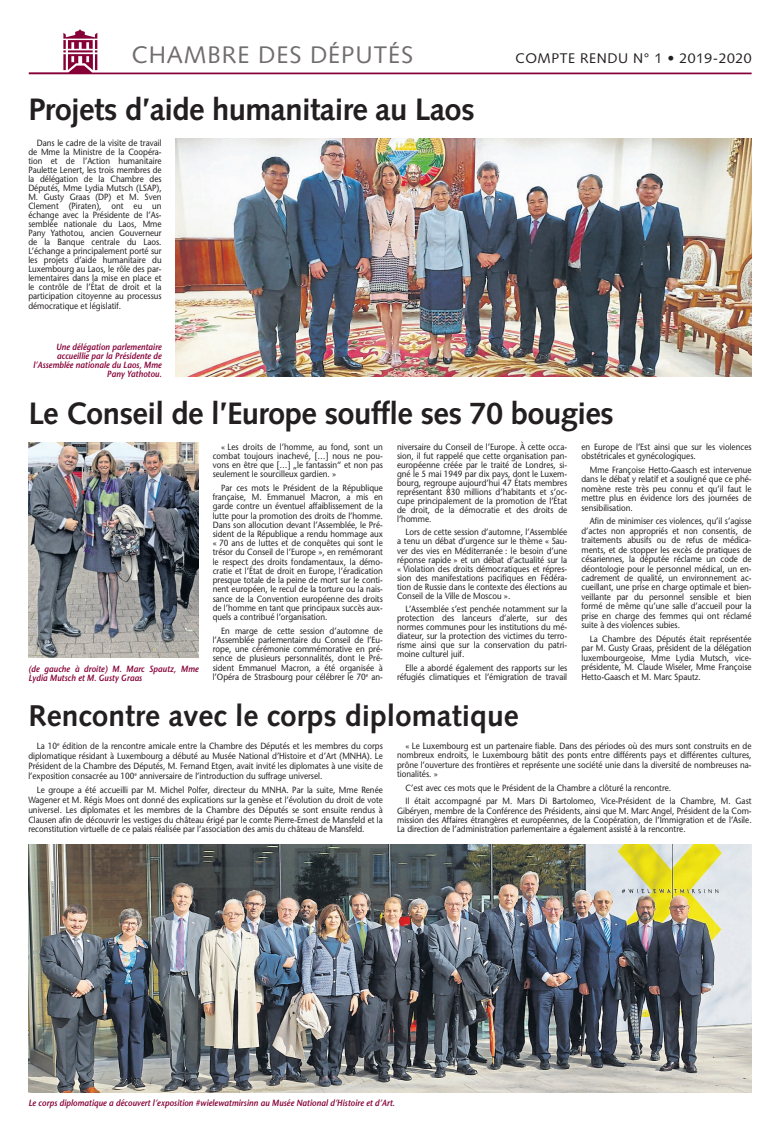
<style>
.page{position:relative;width:780px;height:1134px;background:#fff}
.page>*{position:absolute;margin:0;border:0;box-sizing:border-box;transform-origin:0 0}
.t1{font:700 31px "Syntax";letter-spacing:-.02em;color:#231f20}
.t2{font:700 30px "Syntax";color:#231f20}
.t3{font:24px "Syntax";letter-spacing:.04em;color:#706c6f}
.t4{font:14px "Syntax";letter-spacing:.04em;color:#231f20}
.t5{font:9px/9.1px "Stone Sans";color:#231f20;text-align:justify;scale:.9 1}
.t6{font:italic 600 9px/9px "Stone Sans";color:#860037;text-align:right;scale:.9 1}
</style>
<div class="page">
<svg style="left:29px;top:29px;width:722px;height:45px"></svg>
<img style="left:176px;top:138px;width:575px;height:238px">
<img style="left:28px;top:442px;width:170px;height:215px">
<img style="left:28px;top:844px;width:723px;height:248px">
<h3 class="t3" style="left:132px;top:41px;width:283px">CHAMBRE DES DÉPUTÉS</h3>
<h3 class="t4" style="left:515px;top:50px;width:238px">COMPTE RENDU N° 1 • 2019-2020</h3>
<h1 class="t1" style="left:28px;top:91px;width:448px">Projets d’aide humanitaire au Laos</h1>
<p class="t5" style="left:28px;top:138px;width:150px;text-indent:9px">Dans le cadre de la visite de travail de Mme la Ministre de la Coopéra&shy;tion et de l’Action humanitaire Paulette Lenert, les trois membres de la délégation de la Chambre des Députés, Mme Lydia Mutsch (LSAP), M. Gusty Graas (DP) et M. Sven Clement (Piraten), ont eu un échange avec la Présidente de l’As&shy;semblée nationale du Laos, Mme Pany Yathotou, ancien Gouverneur de la Banque centrale du Laos.<br>L’échange a principalement porté sur les projets d’aide humanitaire du Luxembourg au Laos, le rôle des par&shy;lementaires dans la mise en place et le contrôle de l’État de droit et la participation citoyenne au processus démocratique et législatif.</p>
<p class="t6" style="left:33px;top:342px;width:144px">Une délégation parlementaire accueillie par la Présidente de l’Assemblée nationale du Laos, Mme<br>Pany Yathotou.</p>
<h1 class="t1" style="left:28px;top:395px;width:587px">Le Conseil de l’Europe souffle ses 70 bougies</h1>
<p class="t5" style="left:213px;top:442px;width:190px;text-indent:9px">« Les droits de l’homme, au fond, sont un combat toujours inachevé, […] nous ne pou&shy;vons en être que […] „le fantassin“ et non pas seulement le sourcilleux gardien. »</p>
<p class="t5" style="left:213px;top:483px;width:191px;text-indent:9px">Par ces mots le Président de la République française, M. Emmanuel Macron, a mis en garde contre un éventuel affaiblissement de la lutte pour la promotion des droits de l’homme.<br>Dans son allocution devant l’Assemblée, le Pré&shy;sident de la République a rendu hommage aux « 70 ans de luttes et de conquêtes qui sont le trésor du Conseil de l’Europe », en remémorant le respect des droits fondamentaux, la démo&shy;cratie et l’État de droit en Europe, l’éradication presque totale de la peine de mort sur le conti&shy;nent européen, le recul de la torture ou la nais&shy;sance de la Convention européenne des droits de l’homme en tant que principaux succès aux&shy;quels a contribué l’organisation.</p>
<p class="t5" style="left:213px;top:626px;width:190px;text-indent:9px">En marge de cette session d’automne de l’Assemblée parlementaire du Conseil de l’Eu&shy;rope, une cérémonie commémorative en pré&shy;sence de plusieurs personnalités, dont le Pré&shy;sident Emmanuel Macron, a été organisée à l’Opéra de Strasbourg pour célébrer le 70<sup>e</sup> an-</p>
<p class="t5" style="left:397px;top:442px;width:190px">niversaire du Conseil de l’Europe. À cette occa&shy;sion, il fut rappelé que cette organisation pan&shy;européenne créée par le traité de Londres, si&shy;gné le 5 mai 1949 par dix pays, dont le Luxem&shy;bourg, regroupe aujourd’hui 47 États membres représentant 830 millions d’habitants et s’oc&shy;cupe principalement de la promotion de l’État de droit, de la démocratie et des droits de l’homme.</p>
<p class="t5" style="left:397px;top:528px;width:190px;text-indent:9px">Lors de cette session d’automne, l’Assemblée a tenu un débat d’urgence sur le thème « Sau&shy;ver des vies en Méditerranée : le besoin d’une réponse rapide » et un débat d’actualité sur la « Violation des droits démocratiques et répres&shy;sion des manifestations pacifiques en Fédéra&shy;tion de Russie dans le contexte des élections au Conseil de la Ville de Moscou ».</p>
<p class="t5" style="left:397px;top:604px;width:190px;text-indent:9px">L’Assemblée s’est penchée notamment sur la protection des lanceurs d’alerte, sur des normes communes pour les institutions du mé&shy;diateur, sur la protection des victimes du terro&shy;risme ainsi que sur la conservation du patri&shy;moine culturel juif.</p>
<p class="t5" style="left:397px;top:663px;width:190px;text-align:right">Elle a abordé également des rapports sur les réfugiés climatiques et l’émigration de travail</p>
<p class="t5" style="left:581px;top:442px;width:190px;line-height:9.5px">en Europe de l’Est ainsi que sur les violences obstétricales et gynécologiques.</p>
<p class="t5" style="left:581px;top:465px;width:190px;line-height:9.5px;text-indent:9px">Mme Françoise Hetto-Gaasch est intervenue dans le débat y relatif et a souligné que ce phé&shy;nomène reste très peu connu et qu’il faut le mettre plus en évidence lors des journées de sensibilisation.</p>
<p class="t5" style="left:581px;top:516px;width:190px;line-height:9.5px;text-indent:9px">Afin de minimiser ces violences, qu’il s’agisse d’actes non appropriés et non consentis, de traitements abusifs ou de refus de médica&shy;ments, et de stopper les excès de pratiques de césariennes, la députée réclame un code de déontologie pour le personnel médical, un en&shy;cadrement de qualité, un environnement ac&shy;cueillant, une prise en charge optimale et bien&shy;veillante par du personnel sensible et bien formé de même qu’une salle d’accueil pour la prise en charge des femmes qui ont réclamé suite à des violences subies.</p>
<p class="t5" style="left:581px;top:634px;width:190px;line-height:9.5px;text-indent:9px">La Chambre des Députés était représentée par M. Gusty Graas, président de la délégation luxembourgeoise, Mme Lydia Mutsch, vice&shy;présidente, M. Claude Wiseler, Mme Françoise Hetto-Gaasch et M. Marc Spautz.</p>
<p class="t6" style="left:28px;top:664px;width:190px;text-align:left">(de gauche à droite) M. Marc Spautz, Mme<br>Lydia Mutsch et M. Gusty Graas</p>
<h2 class="t2" style="left:28px;top:698px;width:492px">Rencontre avec le corps diplomatique</h2>
<p class="t5" style="left:28px;top:741px;width:395px;line-height:9.9px;text-indent:9px">La 10<sup>e</sup> édition de la rencontre amicale entre la Chambre des Députés et les membres du corps diplomatique résidant à Luxembourg a débuté au Musée National d’Histoire et d’Art (MNHA). Le Président de la Chambre des Députés, M. Fernand Etgen, avait invité les diplomates à une visite de l’exposition consacrée au 100<sup>e</sup> anniversaire de l’introduction du suffrage universel.</p>
<p class="t5" style="left:28px;top:785px;width:395px;line-height:9.9px;text-indent:9px">Le groupe a été accueilli par M. Michel Polfer, directeur du MNHA. Par la suite, Mme Renée Wagener et M. Régis Moes ont donné des explications sur la genèse et l’évolution du droit de vote universel. Les diplomates et les membres de la Chambre des Députés se sont ensuite rendus à Clausen afin de découvrir les vestiges du château érigé par le comte Pierre-Ernest de Mansfeld et la reconstitution virtuelle de ce palais réalisée par l’association des amis du château de Mansfeld.</p>
<p class="t5" style="left:397px;top:741px;width:395px;line-height:9.4px;text-indent:9px">« Le Luxembourg est un partenaire fiable. Dans des périodes où des murs sont construits en de nombreux endroits, le Luxembourg bâtit des ponts entre différents pays et différentes cultures, prône l’ouverture des frontières et représente une société unie dans la diversité de nombreuses na&shy;tionalités. »</p>
<p class="t5" style="left:405px;top:781px;width:386px;line-height:13.6px">C’est avec ces mots que le Président de la Chambre a clôturé la rencontre.<br>Il était accompagné par M. Mars Di Bartolomeo, Vice-Président de la Chambre, M. Gast</p>
<p class="t5" style="left:397px;top:806px;width:395px;line-height:9.4px">Gibéryen, membre de la Conférence des Présidents, ainsi que M. Marc Angel, Président de la Com&shy;mission des Affaires étrangères et européennes, de la Coopération, de l’Immigration et de l’Asile.<br>La direction de l’administration parlementaire a également assisté à la rencontre.</p>
<p class="t6" style="left:28px;top:1099px;width:409px">Le corps diplomatique a découvert l’exposition #wielewatmirsinn au Musée National d’Histoire et d’Art.</p>
</div>
